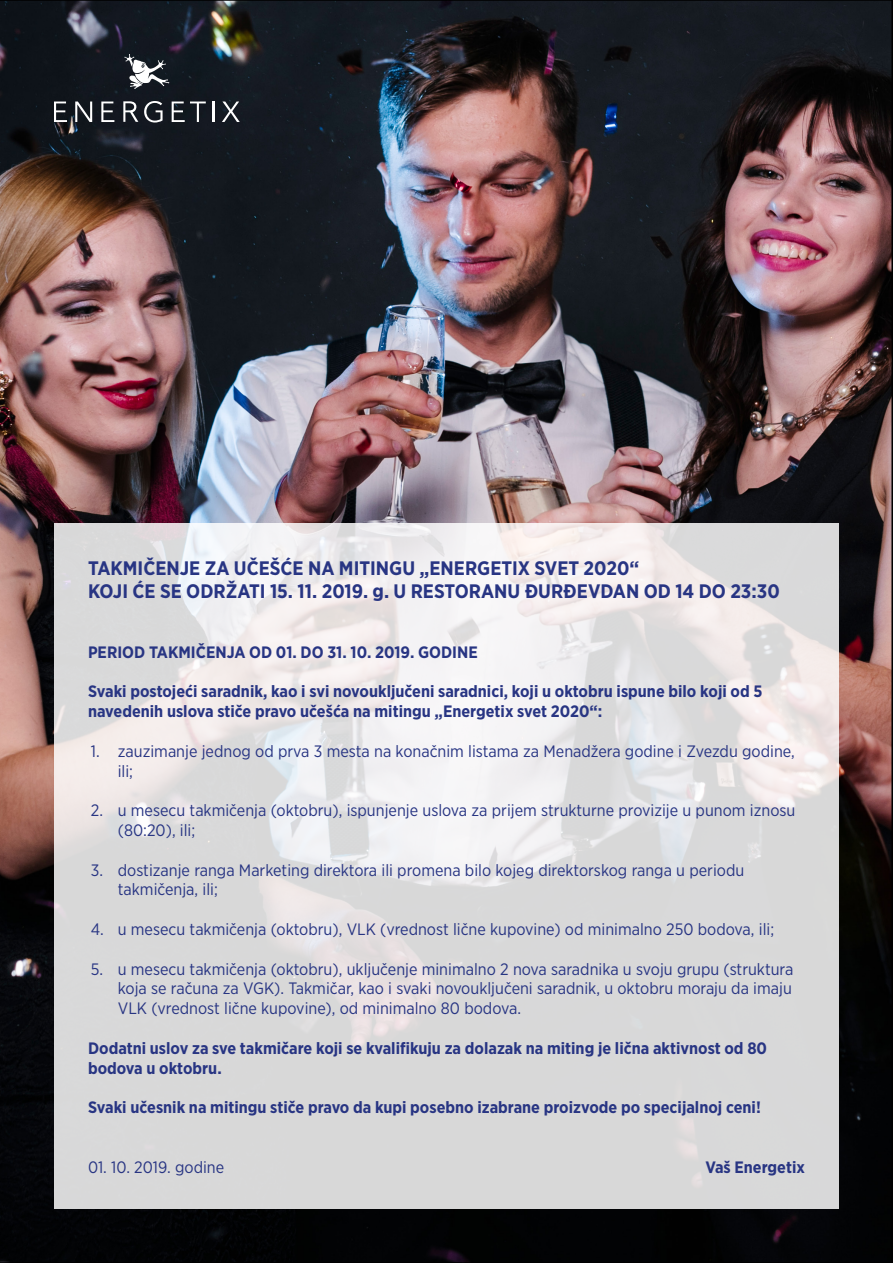
<style>
.page{position:relative;width:893px;height:1263px;background:#fff}
.page>*{position:absolute;margin:0;border:0;box-sizing:border-box;transform-origin:0 0}
.t1{font:700 19.5px/23.4px "Gotham Narrow";color:#283583}
.t2{font:16.5px/19.8px "Gotham Narrow";color:#283583}
.t3{font:700 16.5px/19.8px "Gotham Narrow";color:#283583}
</style>
<div class="page">
<img style="left:0;top:0;width:893px;height:1263px">
<svg style="left:54px;top:523px;width:785px;height:686px;fill:#d9d9d9"></svg>
<svg style="left:75px;top:102px;width:17px;height:20px"></svg>
<svg style="left:101px;top:102px;width:13px;height:20px"></svg>
<svg style="left:54px;top:102px;width:13px;height:20px"></svg>
<svg style="left:123px;top:101px;width:15px;height:21px"></svg>
<svg style="left:144px;top:101px;width:19px;height:22px"></svg>
<svg style="left:172px;top:102px;width:34px;height:20px"></svg>
<hr style="left:212px;top:102px;width:3px;height:20px;background:#fff">
<svg style="left:222px;top:102px;width:18px;height:20px"></svg>
<svg style="left:124px;top:54px;width:46px;height:35px"></svg>
<p class="t1" style="left:88px;top:556px;width:693px">TAKMIČENJE ZA UČEŠĆE NA MITINGU „ENERGETIX SVET 2020“<br>KOJI ĆE SE ODRŽATI 15. 11. 2019. g. U RESTORANU ĐURĐEVDAN OD 14 DO 23:30</p>
<p class="t3" style="left:88px;top:642px;width:391px">PERIOD TAKMIČENJA OD 01. DO 31. 10. 2019. GODINE</p>
<p class="t3" style="left:88px;top:681px;width:676px">Svaki postojeći saradnik, kao i svi novouključeni saradnici, koji u oktobru ispune bilo koji od 5 navedenih uslova stiče pravo učešća na mitingu „Energetix svet 2020“:</p>
<p class="t2" style="left:118px;top:741px;width:678px;text-indent:-27px">1. zauzimanje jednog od prva 3 mesta na konačnim listama za Menadžera godine i Zvezdu godine, ili;</p>
<p class="t2" style="left:118px;top:800px;width:679px;text-indent:-27px">2. u mesecu takmičenja (oktobru), ispunjenje uslova za prijem strukturne provizije u punom iznosu (80:20), ili;</p>
<p class="t2" style="left:118px;top:859px;width:628px;text-indent:-27px">3. dostizanje ranga Marketing direktora ili promena bilo kojeg direktorskog ranga u periodu takmičenja, ili;</p>
<p class="t2" style="left:91px;top:919px;width:685px">4. u mesecu takmičenja (oktobru), VLK (vrednost lične kupovine) od minimalno 250 bodova, ili;</p>
<p class="t2" style="left:118px;top:958px;width:677px;text-align:justify;text-indent:-27px">5. u mesecu takmičenja (oktobru), uključenje minimalno 2 nova saradnika u svoju grupu (struktura koja se računa za VGK). Takmičar, kao i svaki novouključeni saradnik, u oktobru moraju da imaju VLK (vrednost lične kupovine), od minimalno 80 bodova.</p>
<p class="t3" style="left:88px;top:1038px;width:681px">Dodatni uslov za sve takmičare koji se kvalifikuju za dolazak na miting je lična aktivnost od 80 bodova u oktobru.</p>
<p class="t3" style="left:88px;top:1097px;width:674px">Svaki učesnik na mitingu stiče pravo da kupi posebno izabrane proizvode po specijalnoj ceni!</p>
<p class="t2" style="left:88px;top:1156px;width:138px">01. 10. 2019. godine</p>
<p class="t3" style="left:705px;top:1157px;width:101px">Vaš Energetix</p>
</div>
